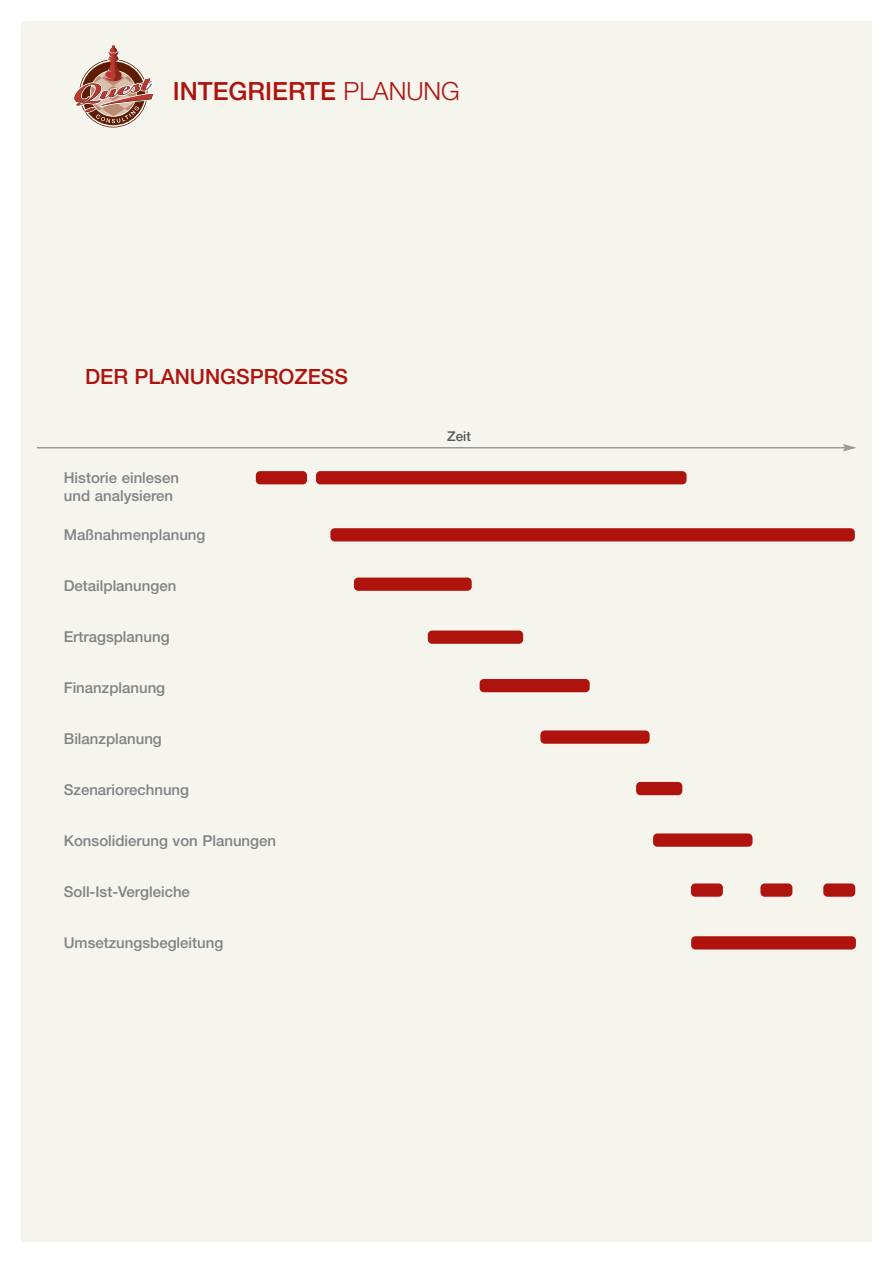
<style>
.page{position:relative;width:893px;height:1263px;background:#fff}
.page>*{position:absolute;margin:0;border:0;box-sizing:border-box;transform-origin:0 0}
.t1{font:500 25.05px "Helvetica Neue";color:#ae130d}
.t2{font:500 21px "Helvetica Neue";color:#ae130d}
.t3{font:500 15px/18px "Helvetica Neue";color:#808284}
.t4{font:500 13.5px "Helvetica Neue";color:#57585a}
.s1{font-weight:300}
</style>
<div class="page">
<div style="left:21px;top:21px;width:851px;height:1221px;background:#f5f5ee"></div>
<svg style="left:74px;top:44px;width:80px;height:84px"></svg>
<div style="left:256px;top:471px;width:51px;height:13px;background:#ae130d;border-radius:4px"></div>
<div style="left:316px;top:471px;width:370px;height:13px;background:#ae130d;border-radius:4px"></div>
<div style="left:330px;top:528px;width:525px;height:13px;background:#ae130d;border-radius:4px"></div>
<div style="left:354px;top:578px;width:118px;height:13px;background:#ae130d;border-radius:4px"></div>
<div style="left:480px;top:679px;width:110px;height:13px;background:#ae130d;border-radius:4px"></div>
<div style="left:540px;top:730px;width:110px;height:14px;background:#ae130d;border-radius:4px"></div>
<div style="left:636px;top:782px;width:46px;height:13px;background:#ae130d;border-radius:4px"></div>
<div style="left:428px;top:631px;width:95px;height:13px;background:#ae130d;border-radius:4px"></div>
<div style="left:653px;top:833px;width:99px;height:14px;background:#ae130d;border-radius:4px"></div>
<div style="left:691px;top:883px;width:32px;height:14px;background:#ae130d;border-radius:4px"></div>
<div style="left:760px;top:883px;width:32px;height:14px;background:#ae130d;border-radius:4px"></div>
<div style="left:823px;top:883px;width:32px;height:14px;background:#ae130d;border-radius:4px"></div>
<div style="left:691px;top:936px;width:165px;height:14px;background:#ae130d;border-radius:4px"></div>
<hr style="left:37px;top:447px;width:808px;height:1px;background:#999a9b">
<svg style="left:843px;top:444px;width:14px;height:7px"></svg>
<h1 class="t1" style="left:173px;top:83px;width:289px">INTEGRIERTE <span class="s1">PLANUNG</span></h1>
<h2 class="t2" style="left:85px;top:369px;width:265px">DER PLANUNGSPROZESS</h2>
<p class="t3" style="left:64px;top:470px;width:117px">Historie einlesen und analysieren</p>
<p class="t3" style="left:64px;top:527px;width:143px">Maßnahmenplanung</p>
<p class="t3" style="left:64px;top:578px;width:114px">Detailplanungen</p>
<p class="t3" style="left:64px;top:629px;width:107px">Ertragsplanung</p>
<p class="t3" style="left:64px;top:680px;width:103px">Finanzplanung</p>
<p class="t3" style="left:64px;top:731px;width:100px">Bilanzplanung</p>
<p class="t3" style="left:64px;top:782px;width:127px">Szenariorechnung</p>
<p class="t3" style="left:64px;top:833px;width:214px">Konsolidierung von Planungen</p>
<p class="t3" style="left:64px;top:884px;width:128px">Soll-Ist-Vergleiche</p>
<p class="t3" style="left:64px;top:935px;width:161px">Umsetzungsbegleitung</p>
<p class="t4" style="left:447px;top:431px;width:25px">Zeit</p>
</div>
